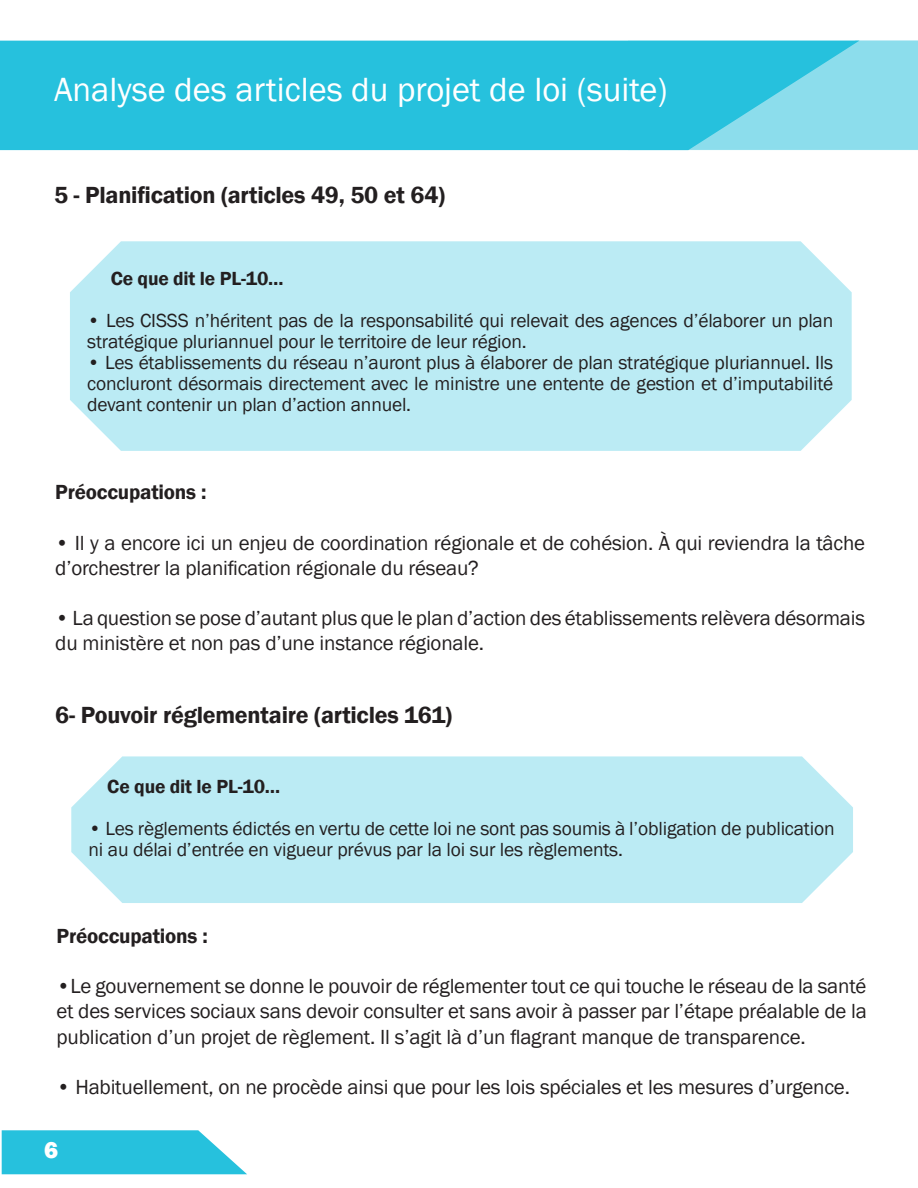
<style>
.page{position:relative;width:918px;height:1188px;background:#fff}
.page>*{position:absolute;margin:0;border:0;box-sizing:border-box;transform-origin:0 0}
.t1{font:34.5px "Franklin Gothic";color:#fff}
.t2{font:600 24px "Franklin Gothic";letter-spacing:-.01em;color:#231f20}
.t3{font:800 24px "Franklin Gothic";color:#fff}
.t4{font:21px/25.2px "Franklin Gothic";letter-spacing:-.01em;color:#231f20}
.t5{font:600 21px "Franklin Gothic";letter-spacing:-.01em;color:#231f20}
.t6{font:19.5px/21px "Franklin Gothic";letter-spacing:-.01em;color:#231f20}
.t7{font:600 19.5px "Franklin Gothic";letter-spacing:-.01em;color:#231f20}
</style>
<div class="page">
<svg style="left:2px;top:1130px;width:245px;height:44px"></svg>
<div style="left:0;top:41px;width:628px;height:109px;background:#26c1dd"></div>
<svg style="left:628px;top:40px;width:290px;height:110px"></svg>
<div style="left:70px;top:241px;width:782px;height:210px;background:#bbebf4"></div>
<div style="left:71px;top:756px;width:782px;height:147px;background:#bbebf4"></div>
<p class="t1" style="left:54px;top:68px;width:615px">Analyse des articles du projet de loi (suite)</p>
<p class="t2" style="left:54px;top:180px;width:393px">5 - Planification (articles 49, 50 et 64)</p>
<p class="t7" style="left:111px;top:267px;width:175px">Ce que dit le PL-10…</p>
<p class="t6" style="left:87px;top:311px;width:748px">• Les CISSS n’héritent pas de la responsabilité qui relevait des agences d’élaborer un plan stratégique pluriannuel pour le territoire de leur région.</p>
<p class="t6" style="left:87px;top:353px;width:748px;text-align:justify">• Les établissements du réseau n’auront plus à élaborer de plan stratégique pluriannuel. Ils concluront désormais directement avec le ministre une entente de gestion et d’imputabilité devant contenir un plan d’action annuel.</p>
<p class="t5" style="left:55px;top:479px;width:153px">Préoccupations :</p>
<p class="t4" style="left:55px;top:530px;width:811px">• Il y a encore ici un enjeu de coordination régionale et de cohésion. À qui reviendra la tâche d’orchestrer la planification régionale du réseau?</p>
<p class="t4" style="left:55px;top:606px;width:811px">• La question se pose d’autant plus que le plan d’action des établissements relèvera désormais du ministère et non pas d’une instance régionale.</p>
<p class="t2" style="left:55px;top:700px;width:399px">6- Pouvoir réglementaire (articles 161)</p>
<p class="t7" style="left:107px;top:774px;width:175px">Ce que dit le PL-10…</p>
<p class="t6" style="left:89px;top:818px;width:747px">• Les règlements édictés en vertu de cette loi ne sont pas soumis à l’obligation de publication ni au délai d’entrée en vigueur prévus par la loi sur les règlements.</p>
<p class="t5" style="left:57px;top:923px;width:153px">Préoccupations :</p>
<p class="t4" style="left:57px;top:974px;width:812px;text-align:justify">•Le gouvernement se donne le pouvoir de réglementer tout ce qui touche le réseau de la santé et des services sociaux sans devoir consulter et sans avoir à passer par l’étape préalable de la publication d’un projet de règlement. Il s’agit là d’un flagrant manque de transparence.</p>
<p class="t4" style="left:57px;top:1075px;width:795px">• Habituellement, on ne procède ainsi que pour les lois spéciales et les mesures d’urgence.</p>
<p class="t3" style="left:44px;top:1135px;width:16px">6</p>
</div>
